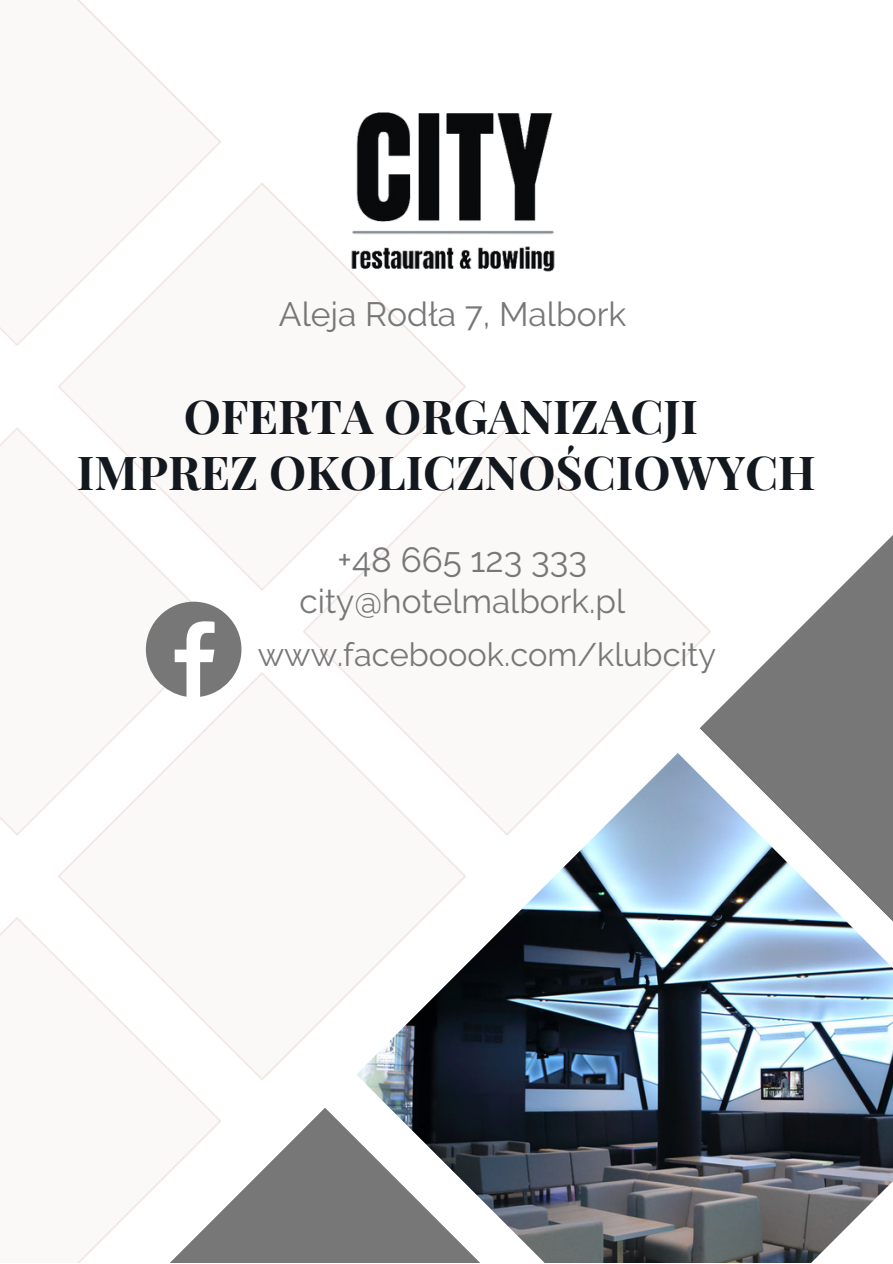
<style>
.page{position:relative;width:893px;height:1264px;background:#fff}
.page>*{position:absolute;margin:0;border:0;box-sizing:border-box;transform-origin:0 0}
.t1{font:700 46.8px "Playfair Display";color:#13171e}
.t2{font:34.8px "Raleway";color:#777}
.t3{font:33.6px "Raleway";color:#777}
.t4{font:33.3px "Raleway";color:#777}
.t5{font:32.55px "Raleway";color:#777}
</style>
<div class="page">
<svg style="left:710px;top:536px;width:182px;height:216px;fill:#777"></svg>
<img style="left:0;top:0;width:710px;height:1107px">
<svg style="left:146px;top:601px;width:95px;height:95px"></svg>
<img style="left:356px;top:752px;width:536px;height:510px">
<svg style="left:78px;top:1107px;width:569px;height:155px"></svg>
<img style="left:300px;top:32px;width:305px;height:305px">
<p class="t3" style="left:279px;top:294px;width:349px">Aleja Rodła 7, Malbork</p>
<p class="t1" style="left:184px;top:383px;width:516px">OFERTA ORGANIZACJI</p>
<p class="t1" style="left:77px;top:439px;width:740px">IMPREZ OKOLICZNOŚCIOWYCH</p>
<p class="t2" style="left:337px;top:539px;width:251px">+48 665 123 333</p>
<p class="t4" style="left:299px;top:582px;width:327px">city@hotelmalbork.pl</p>
<p class="t5" style="left:258px;top:635px;width:460px">www.faceboook.com/klubcity</p>
</div>
